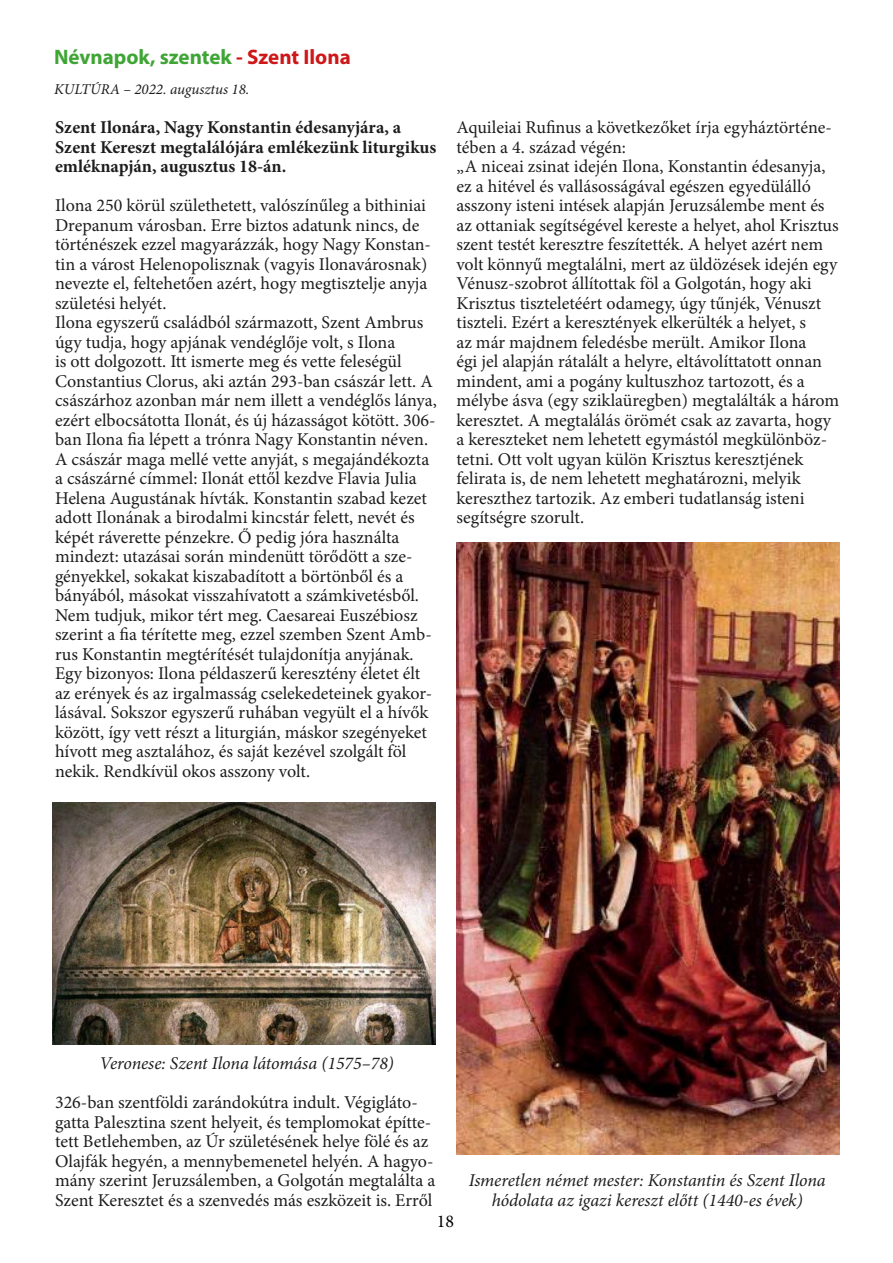
<style>
.page{position:relative;width:893px;height:1263px;background:#fff}
.page>*{position:absolute;margin:0;border:0;box-sizing:border-box;transform-origin:0 0}
.t1{font:700 21px "Myriad Pro";color:#3fa535}
.t2{font:18px/19.5px "Minion Pro";color:#1d1d1d}
.t3{font:italic 18px/19.5px "Minion Pro";letter-spacing:-.005em;color:#1d1d1d;text-align:center}
.t4{font:700 18px/19.5px "Minion Pro";color:#1d1d1d}
.t5{font:18px "Minion Pro";color:#000}
.t6{font:italic 15px "Minion Pro";color:#1d1d1d}
.s1{color:#cd1719}
</style>
<div class="page">
<img style="left:457px;top:543px;width:382px;height:611px">
<img style="left:52px;top:802px;width:384px;height:242px">
<p class="t1" style="left:54px;top:43px;width:298px">Névnapok, szentek <span class="s1">- Szent Ilona</span></p>
<p class="t6" style="left:54px;top:79px;width:197px">KULTÚRA – 2022. augusztus 18.</p>
<p class="t4" style="left:55px;top:118px;width:383px">Szent Ilonára, Nagy Konstantin édesanyjára, a<br>Szent Kereszt megtalálójára emlékezünk liturgikus emléknapján, augusztus 18-án.</p>
<p class="t2" style="left:55px;top:196px;width:383px">Ilona 250 körül születhetett, valószínűleg a bithiniai Drepanum városban. Erre biztos adatunk nincs, de történészek ezzel magyarázzák, hogy Nagy Konstan&shy;tin a várost Helenopolisznak (vagyis Ilonavárosnak) nevezte el, feltehetően azért, hogy megtisztelje anyja születési helyét.<br>Ilona egyszerű családból származott, Szent Ambrus úgy tudja, hogy apjának vendéglője volt, s Ilona<br>is ott dolgozott. Itt ismerte meg és vette feleségül Constantius Clorus, aki aztán 293-ban császár lett. A császárhoz azonban már nem illett a vendéglős lánya, ezért elbocsátotta Ilonát, és új házasságot kötött. 306- ban Ilona fia lépett a trónra Nagy Konstantin néven.<br>A császár maga mellé vette anyját, s megajándékozta a császárné címmel: Ilonát ettől kezdve Flavia Julia Helena Augustának hívták. Konstantin szabad kezet adott Ilonának a birodalmi kincstár felett, nevét és képét ráverette pénzekre. Ő pedig jóra használta mindezt: utazásai során mindenütt törődött a sze&shy;gényekkel, sokakat kiszabadított a börtönből és a bányából, másokat visszahívatott a számkivetésből.<br>Nem tudjuk, mikor tért meg. Caesareai Euszébiosz szerint a fia térítette meg, ezzel szemben Szent Amb&shy;rus Konstantin megtérítését tulajdonítja anyjának.<br>Egy bizonyos: Ilona példaszerű keresztény életet élt az erények és az irgalmasság cselekedeteinek gyakor&shy;lásával. Sokszor egyszerű ruhában vegyült el a hívők között, így vett részt a liturgián, máskor szegényeket hívott meg asztalához, és saját kezével szolgált föl nekik. Rendkívül okos asszony volt.</p>
<p class="t2" style="left:456px;top:118px;width:384px">Aquileiai Rufinus a következőket írja egyháztörténe&shy;tében a 4. század végén:<br>„A niceai zsinat idején Ilona, Konstantin édesanyja, ez a hitével és vallásosságával egészen egyedülálló asszony isteni intések alapján Jeruzsálembe ment és az ottaniak segítségével kereste a helyet, ahol Krisztus szent testét keresztre feszítették. A helyet azért nem volt könnyű megtalálni, mert az üldözések idején egy Vénusz-szobrot állítottak föl a Golgotán, hogy aki Krisztus tiszteletéért odamegy, úgy tűnjék, Vénuszt tiszteli. Ezért a keresztények elkerülték a helyet, s<br>az már majdnem feledésbe merült. Amikor Ilona<br>égi jel alapján rátalált a helyre, eltávolíttatott onnan mindent, ami a pogány kultuszhoz tartozott, és a mélybe ásva (egy sziklaüregben) megtalálták a három keresztet. A megtalálás örömét csak az zavarta, hogy a kereszteket nem lehetett egymástól megkülönböz&shy;tetni. Ott volt ugyan külön Krisztus keresztjének felirata is, de nem lehetett meghatározni, melyik kereszthez tartozik. Az emberi tudatlanság isteni segítségre szorult.</p>
<p class="t3" style="left:100px;top:1054px;width:296px">Veronese: Szent Ilona látomása (1575–78)</p>
<p class="t2" style="left:55px;top:1093px;width:382px">326-ban szentföldi zarándokútra indult. Végigláto&shy;gatta Palesztina szent helyeit, és templomokat építte&shy;tett Betlehemben, az Úr születésének helye fölé és az Olajfák hegyén, a mennybemenetel helyén. A hagyo&shy;mány szerint Jeruzsálemben, a Golgotán megtalálta a Szent Keresztet és a szenvedés más eszközeit is. Erről</p>
<p class="t3" style="left:469px;top:1171px;width:358px">Ismeretlen német mester: Konstantin és Szent Ilona hódolata az igazi kereszt előtt (1440-es évek)</p>
<p class="t5" style="left:437px;top:1209px;width:19px">18</p>
</div>
